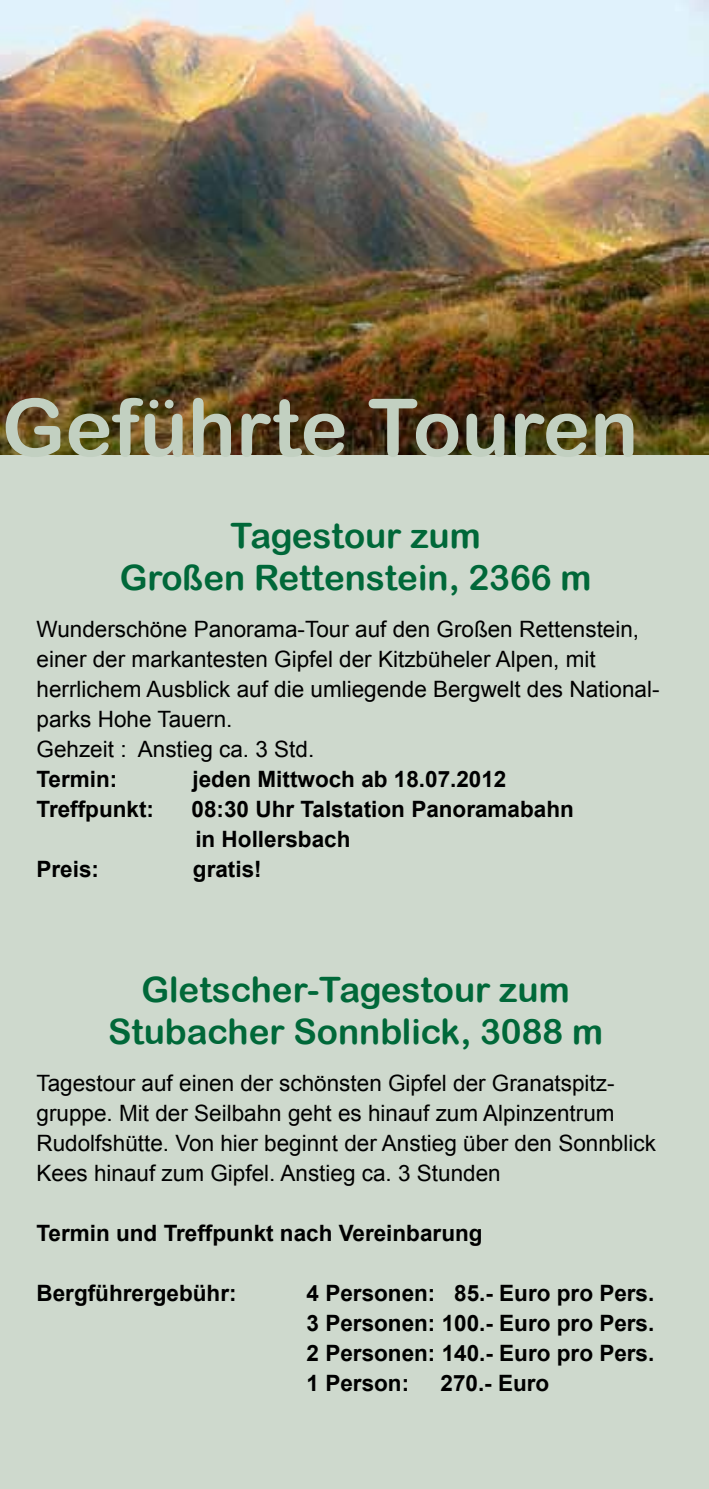
<style>
.page{position:relative;width:709px;height:1489px;background:#fff}
.page>*{position:absolute;margin:0;border:0;box-sizing:border-box;transform-origin:0 0}
.t1{font:80px "Arial Rounded MT Bold";color:#c2d0c1}
.t2{font:35px/42px "Arial Rounded MT Bold";color:#006839;text-align:center}
.t3{font:22.5px/30px "Arial";color:#000}
.t4{font:700 22.5px/30px "Arial";color:#000}
</style>
<div class="page">
<div style="left:0;top:0;width:709px;height:1488px;background:#ced9cd"></div>
<img style="left:0;top:0;width:709px;height:454px">
<h1 class="t1" style="left:2px;top:380px;width:638px">Geführte Touren</h1>
<h2 class="t2" style="left:120px;top:514px;width:473px">Tagestour zum<br>Großen Rettenstein, 2366 m</h2>
<p class="t3" style="left:36px;top:614px;width:624px">Wunderschöne Panorama-Tour auf den Großen Rettenstein, einer der markantesten Gipfel der Kitzbüheler Alpen, mit herrlichem Ausblick auf die umliegende Bergwelt des National&shy;parks Hohe Tauern.<br>Gehzeit : Anstieg ca. 3 Std.</p>
<p class="t4" style="left:36px;top:764px;width:82px">Termin:</p>
<p class="t4" style="left:192px;top:764px;width:315px">jeden Mittwoch ab 18.07.2012</p>
<p class="t4" style="left:36px;top:794px;width:119px">Treffpunkt:</p>
<p class="t4" style="left:192px;top:794px;width:384px">08:30 Uhr Talstation Panoramabahn in Hollersbach</p>
<p class="t4" style="left:36px;top:854px;width:64px">Preis:</p>
<p class="t4" style="left:193px;top:854px;width:70px">gratis!</p>
<h2 class="t2" style="left:108px;top:968px;width:496px">Gletscher-Tagestour zum<br>Stubacher Sonnblick, 3088 m</h2>
<p class="t3" style="left:36px;top:1068px;width:621px">Tagestour auf einen der schönsten Gipfel der Granatspitz&shy;gruppe. Mit der Seilbahn geht es hinauf zum Alpinzentrum Rudolfshütte. Von hier beginnt der Anstieg über den Sonnblick Kees hinauf zum Gipfel. Anstieg ca. 3 Stunden</p>
<p class="t4" style="left:36px;top:1218px;width:447px">Termin und Treffpunkt nach Vereinbarung</p>
<p class="t4" style="left:36px;top:1278px;width:202px">Bergführergebühr:</p>
<p class="t4" style="left:306px;top:1278px;width:349px;text-align:justify">4 Personen: 85.- Euro pro Pers.<br>3 Personen: 100.- Euro pro Pers.<br>2 Personen: 140.- Euro pro Pers.<br>1 Person:</p>
<p class="t4" style="left:440px;top:1368px;width:110px">270.- Euro</p>
</div>
